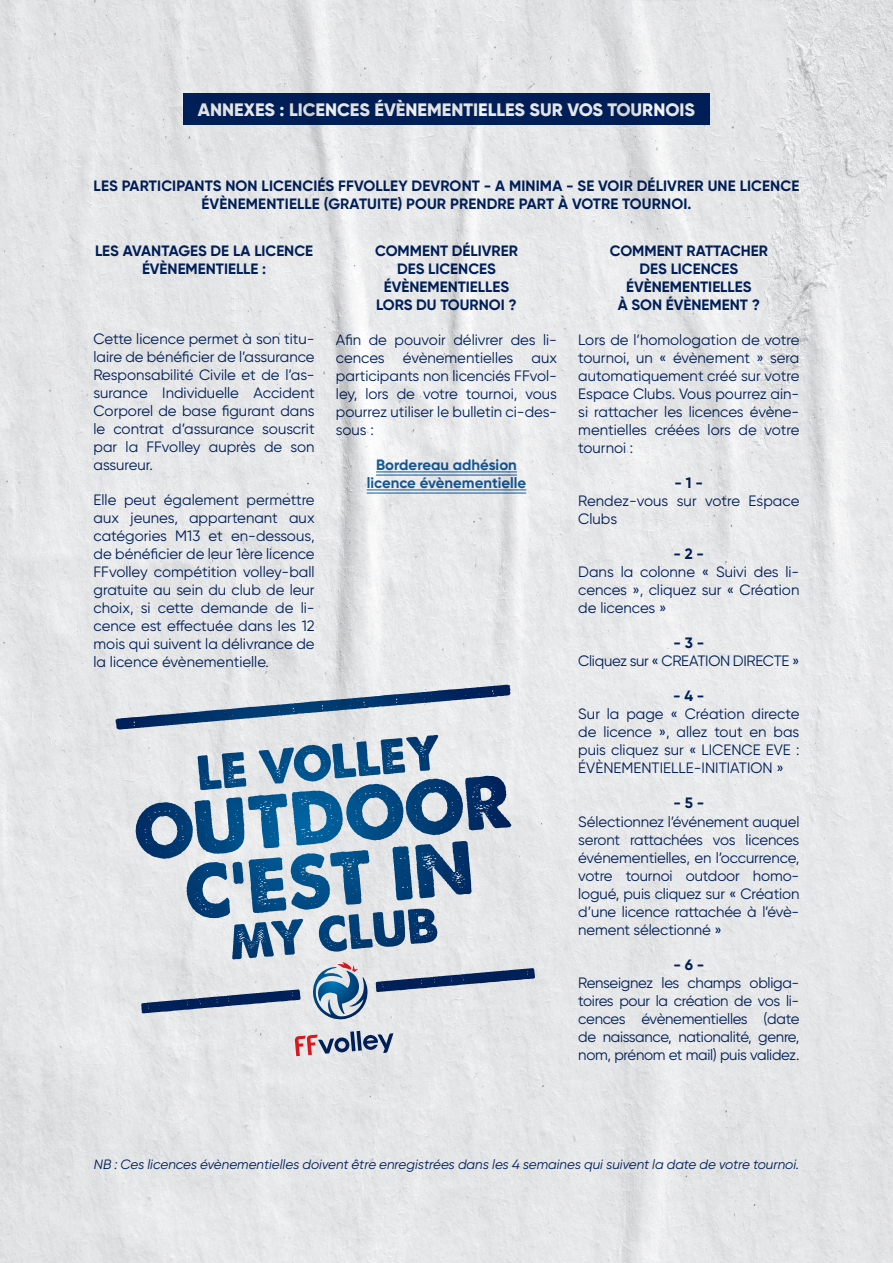
<style>
.page{position:relative;width:893px;height:1263px;background:#fff}
.page>*{position:absolute;margin:0;border:0;box-sizing:border-box;transform-origin:0 0}
.t1{font:800 18px "Gilroy";color:#fff}
.t2{font:15px/18px "Gilroy";color:#002361;text-align:justify}
.t3{font:700 15px/18px "Gilroy";color:#002361;text-align:center}
.t4{font:700 15px "Gilroy";color:#175d9e}
.t5{font:15px "Gilroy";letter-spacing:-.02em;color:#002361}
.t6{font:italic 13.5px "Gilroy";color:#002361}
</style>
<div class="page">
<img style="left:0;top:0;width:893px;height:1263px">
<p class="t1" style="left:198px;top:99px;width:499px">ANNEXES : LICENCES ÉVÈNEMENTIELLES SUR VOS TOURNOIS</p>
<p class="t3" style="left:94px;top:176px;width:707px">LES PARTICIPANTS NON LICENCIÉS FFVOLLEY DEVRONT - A MINIMA - SE VOIR DÉLIVRER UNE LICENCE<br>ÉVÈNEMENTIELLE (GRATUITE) POUR PRENDRE PART À VOTRE TOURNOI.</p>
<p class="t3" style="left:95px;top:242px;width:220px">LES AVANTAGES DE LA LICENCE<br>ÉVÈNEMENTIELLE :</p>
<p class="t3" style="left:375px;top:242px;width:144px">COMMENT DÉLIVRER<br>DES LICENCES<br>ÉVÈNEMENTIELLES<br>LORS DU TOURNOI ?</p>
<p class="t2" style="left:336px;top:331px;width:223px">Afin de pouvoir délivrer des li&shy;cences évènementielles aux participants non licenciés FFvol&shy;ley, lors de votre tournoi, vous pourrez utiliser le bulletin ci-des&shy;sous :</p>
<p class="t4" style="left:376px;top:456px;width:142px">Bordereau adhésion</p>
<p class="t4" style="left:367px;top:474px;width:161px">licence évènementielle</p>
<p class="t3" style="left:610px;top:242px;width:160px">COMMENT RATTACHER<br>DES LICENCES<br>ÉVÈNEMENTIELLES<br>À SON ÉVÈNEMENT ?</p>
<p class="t2" style="left:578px;top:331px;width:223px">Lors de l’homologation de votre tournoi, un « évènement » sera automatiquement créé sur votre Espace Clubs. Vous pourrez ain&shy;si rattacher les licences évène&shy;mentielles créées lors de votre tournoi :</p>
<p class="t3" style="left:675px;top:474px;width:30px">- 1 -</p>
<p class="t2" style="left:578px;top:492px;width:223px">Rendez-vous sur votre Espace<br>Clubs</p>
<p class="t3" style="left:674px;top:545px;width:32px">- 2 -</p>
<p class="t2" style="left:578px;top:563px;width:223px">Dans la colonne « Suivi des li&shy;cences », cliquez sur « Création de licences »</p>
<p class="t3" style="left:673px;top:634px;width:32px">- 3 -</p>
<p class="t5" style="left:578px;top:652px;width:223px">Cliquez sur « CREATION DIRECTE »</p>
<p class="t3" style="left:673px;top:687px;width:33px">- 4 -</p>
<p class="t2" style="left:578px;top:705px;width:223px">Sur la page « Création directe de licence », allez tout en bas puis cliquez sur « LICENCE EVE :<br>ÉVÈNEMENTIELLE-INITIATION »</p>
<p class="t3" style="left:673px;top:794px;width:32px">- 5 -</p>
<p class="t2" style="left:578px;top:812px;width:223px">Sélectionnez l’événement auquel seront rattachées vos licences événementielles, en l’occurrence, votre tournoi outdoor homo&shy;logué, puis cliquez sur « Création d’une licence rattachée à l’évè&shy;nement sélectionné »</p>
<p class="t3" style="left:673px;top:955px;width:32px">- 6 -</p>
<p class="t2" style="left:578px;top:973px;width:223px">Renseignez les champs obliga&shy;toires pour la création de vos li&shy;cences évènementielles (date de naissance, nationalité, genre, nom, prénom et mail) puis validez.</p>
<p class="t2" style="left:94px;top:330px;width:223px">Cette licence permet à son titu&shy;laire de bénéficier de l’assurance Responsabilité Civile et de l’as&shy;surance Individuelle Accident Corporel de base figurant dans le contrat d’assurance souscrit par la FFvolley auprès de son assureur.</p>
<p class="t2" style="left:94px;top:491px;width:223px">Elle peut également permettre aux jeunes, appartenant aux catégories M13 et en-dessous, de bénéficier de leur 1ère licence FFvolley compétition volley-ball gratuite au sein du club de leur choix, si cette demande de li&shy;cence est effectuée dans les 12 mois qui suivent la délivrance de la licence évènementielle.</p>
<p class="t6" style="left:94px;top:1156px;width:707px">NB : Ces licences évènementielles doivent être enregistrées dans les 4 semaines qui suivent la date de votre tournoi.</p>
</div>
